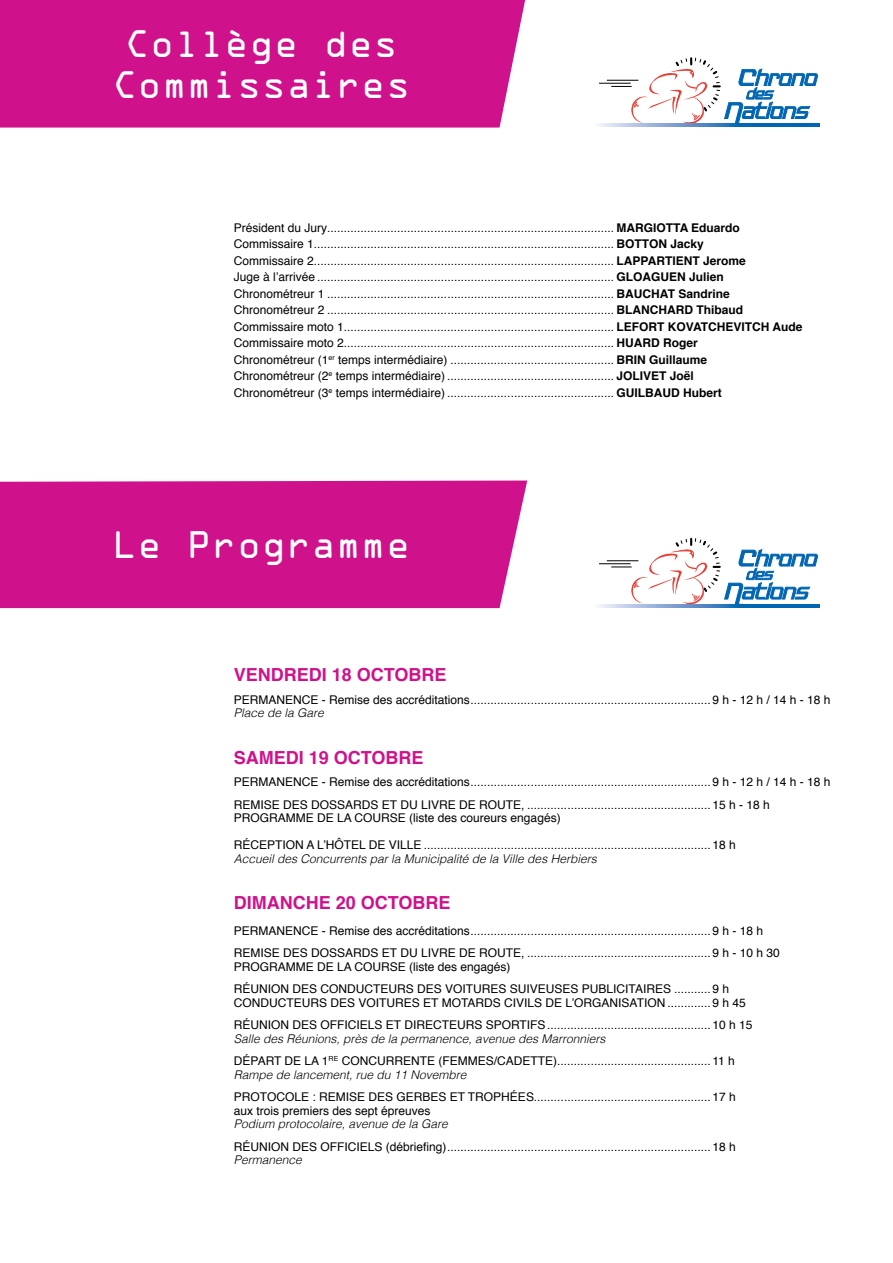
<style>
.page{position:relative;width:893px;height:1263px;background:#fff}
.page>*{position:absolute;margin:0;border:0;box-sizing:border-box;transform-origin:0 0}
.t1{font:34.5px/41.4px "OCRA Std";color:#fff;text-align:center}
.t2{font:700 18px "Helvetica";color:#cf128c}
.t3{font:12px/16.5px "Helvetica";color:#000}
.t4{font:italic 300 12px "Helvetica";color:#000}
.s1{font-weight:700}
.s2{font-weight:300;font-style:italic}
</style>
<div class="page">
<div style="left:0;top:0;width:525px;height:128px;background:#cf128c"></div>
<div style="left:0;top:480px;width:527px;height:128px;background:#cf128c"></div>
<hr style="left:607px;top:80px;width:31px;height:1px;background:#000">
<hr style="left:599px;top:83px;width:32px;height:1px;background:#000">
<svg style="left:598px;top:124px;width:222px;height:2px"></svg>
<svg style="left:611px;top:58px;width:207px;height:69px"></svg>
<hr style="left:607px;top:560px;width:31px;height:1px;background:#000">
<hr style="left:599px;top:563px;width:32px;height:1px;background:#000">
<svg style="left:598px;top:604px;width:222px;height:3px"></svg>
<svg style="left:611px;top:538px;width:207px;height:69px"></svg>
<h1 class="t1" style="left:112px;top:26px;width:300px">Collège des<br>Commissaires</h1>
<p class="t3" style="left:234px;top:220px;width:570px">Président du Jury...................................................................................... <span class="s1">MARGIOTTA Eduardo </span>Commissaire 1.......................................................................................... <span class="s1">BOTTON Jacky<br></span>Commissaire 2.......................................................................................... <span class="s1">LAPPARTIENT Jerome<br></span>Juge à l’arrivée ......................................................................................... <span class="s1">GLOAGUEN Julien </span>Chronométreur 1 ...................................................................................... <span class="s1">BAUCHAT Sandrine </span>Chronométreur 2 ...................................................................................... <span class="s1">BLANCHARD Thibaud </span>Commissaire moto 1................................................................................. <span class="s1">LEFORT KOVATCHEVITCH Aude </span>Commissaire moto 2................................................................................. <span class="s1">HUARD Roger<br></span>Chronométreur (1<sup>er</sup> temps intermédiaire) ................................................. <span class="s1">BRIN Guillaume<br></span>Chronométreur (2<sup>e</sup> temps intermédiaire) .................................................. <span class="s1">JOLIVET Joël<br></span>Chronométreur (3<sup>e</sup> temps intermédiaire) .................................................. <span class="s1">GUILBAUD Hubert</span></p>
<h1 class="t1" style="left:112px;top:527px;width:300px">Le Programme</h1>
<h2 class="t2" style="left:234px;top:660px;width:214px">VENDREDI 18 OCTOBRE</h2>
<p class="t3" style="left:234px;top:691px;width:598px">PERMANENCE - Remise des accréditations........................................................................9 h - 12 h / 14 h - 18 h</p>
<p class="t4" style="left:234px;top:703px;width:92px">Place de la Gare</p>
<h2 class="t2" style="left:234px;top:743px;width:191px">SAMEDI 19 OCTOBRE</h2>
<p class="t3" style="left:234px;top:771px;width:598px;line-height:22.5px">PERMANENCE - Remise des accréditations........................................................................9 h - 12 h / 14 h - 18 h<br>REMISE DES DOSSARDS ET DU LIVRE DE ROUTE, .......................................................15 h - 18 h</p>
<p class="t3" style="left:234px;top:810px;width:328px">PROGRAMME DE LA COURSE (liste des coureurs engagés)</p>
<p class="t3" style="left:234px;top:837px;width:503px">RÉCEPTION A L’HÔTEL DE VILLE ......................................................................................18 h</p>
<p class="t4" style="left:234px;top:848px;width:364px">Accueil des Concurrents par la Municipalité de la Ville des Herbiers</p>
<h2 class="t2" style="left:234px;top:888px;width:218px">DIMANCHE 20 OCTOBRE</h2>
<p class="t3" style="left:234px;top:919px;width:547px;line-height:22.5px">PERMANENCE - Remise des accréditations........................................................................9 h - 18 h<br>REMISE DES DOSSARDS ET DU LIVRE DE ROUTE, .......................................................9 h - 10 h 30</p>
<p class="t3" style="left:234px;top:955px;width:497px;line-height:22.5px">PROGRAMME DE LA COURSE (liste des engagés)<br>RÉUNION DES CONDUCTEURS DES VOITURES SUIVEUSES PUBLICITAIRES ........... 9 h</p>
<p class="t3" style="left:234px;top:991px;width:520px;line-height:22.5px">CONDUCTEURS DES VOITURES ET MOTARDS CIVILS DE L’ORGANISATION ............. 9 h 45<br>RÉUNION DES OFFICIELS ET DIRECTEURS SPORTIFS.................................................10 h 15</p>
<p class="t3" style="left:234px;top:1027px;width:502px;line-height:22.5px"><span class="s2">Salle des Réunions, près de la permanence, avenue des Marronniers<br></span>DÉPART DE LA 1<sup>RE</sup> CONCURRENTE (FEMMES/CADETTE)..............................................11 h</p>
<p class="t4" style="left:234px;top:1064px;width:234px">Rampe de lancement, rue du 11 Novembre</p>
<p class="t3" style="left:234px;top:1090px;width:503px;line-height:13.5px">PROTOCOLE : REMISE DES GERBES ET TROPHÉES.....................................................17 h aux trois premiers des sept épreuves</p>
<p class="t4" style="left:234px;top:1114px;width:216px">Podium protocolaire, avenue de la Gare</p>
<p class="t3" style="left:234px;top:1138px;width:503px">RÉUNION DES OFFICIELS (débriefing)...............................................................................18 h</p>
<p class="t4" style="left:234px;top:1150px;width:70px">Permanence</p>
</div>
